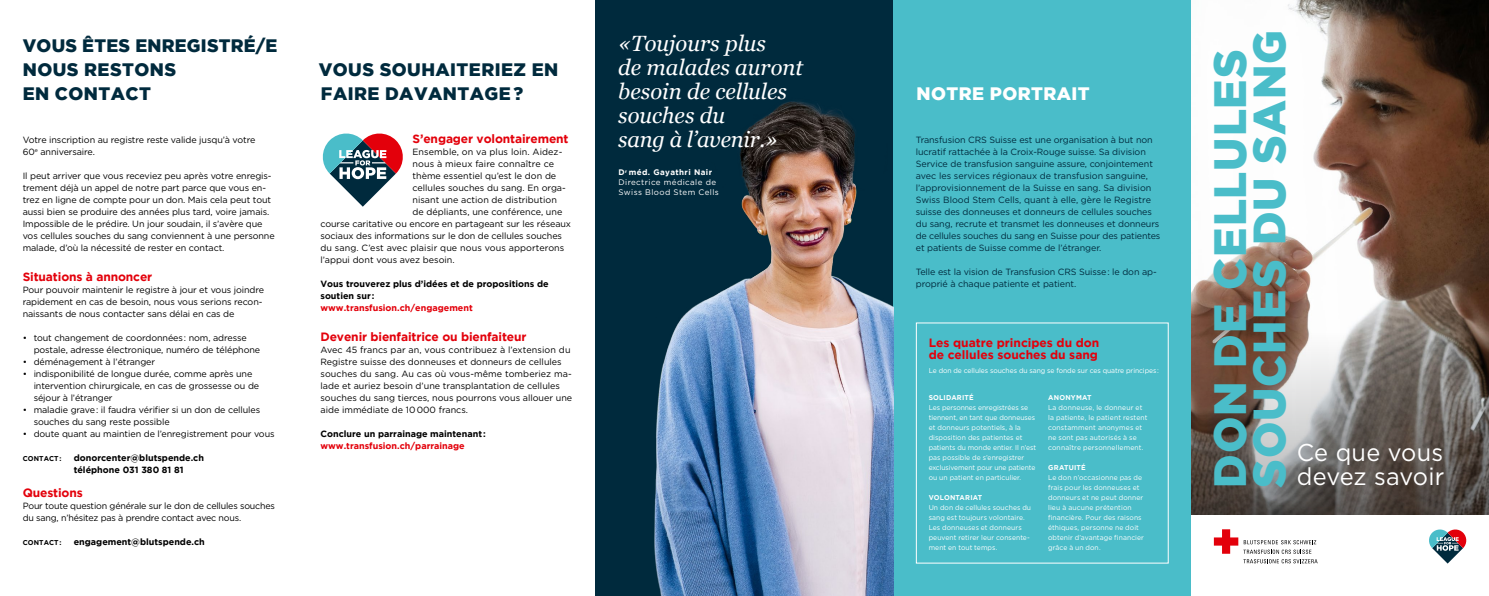
<style>
.page{position:relative;width:1489px;height:596px;background:#fff}
.page>*{position:absolute;margin:0;border:0;box-sizing:border-box;transform-origin:0 0}
.t1{font:900 45.2px/39.2px "Gotham";letter-spacing:.025em;color:#4abdc9}
.t2{font:24.3px "Gotham";letter-spacing:.01em;color:#fff}
.t3{font:italic 22px/24px "Georgia";color:#fff}
.t4{font:900 18px/24px "Gotham";letter-spacing:.025em;color:#002a3d}
.t5{font:900 18px "Gotham";letter-spacing:.025em;color:#fff}
.t6{font:700 12px/12px "Gotham";letter-spacing:-.01em;color:#e3000b}
.t7{font:9px/12px "Gotham";letter-spacing:-.01em;color:#000}
.t8{font:9px/12px "Gotham";letter-spacing:-.01em;color:#002a3d}
.t9{font:700 9px/12px "Gotham";color:#000}
.t10{font:9px "Gotham";letter-spacing:.01em;color:#000}
.t11{font:700 9px "Gotham";color:#e3000b}
.t12{font:8px/10px "Gotham";letter-spacing:.05em;color:#fff}
.t13{font:7px/10px "Gotham";letter-spacing:.005em;color:#fff}
.t14{font:700 7px "Gotham";letter-spacing:.025em;color:#fff}
.t15{font:700 7px "Gotham";letter-spacing:.015em;color:#000}
.s1{font-weight:700}
</style>
<div class="page">
<svg style="left:1429px;top:529px;width:38px;height:35px"></svg>
<svg style="left:1213px;top:529px;width:104px;height:34px"></svg>
<div style="left:893px;top:0;width:298px;height:595px;background:#4abdc9"></div>
<svg style="left:322px;top:133px;width:81px;height:74px"></svg>
<img style="left:595px;top:0;width:298px;height:595px">
<img style="left:1191px;top:0;width:297px;height:333px">
<svg style="left:1191px;top:333px;width:297px;height:181px;background:#746a65"></svg>
<h3 class="t4" style="left:23px;top:34px;width:256px">VOUS ÊTES ENREGISTRÉ/E<br>NOUS RESTONS<br>EN CONTACT</h3>
<p class="t7" style="left:23px;top:133px;width:234px">Votre inscription au registre reste valide jusqu’à votre<br>60<sup>e</sup> anniversaire.</p>
<p class="t7" style="left:23px;top:169px;width:253px">Il peut arriver que vous receviez peu après votre enregis&shy;trement déjà un appel de notre part parce que vous en&shy;trez en ligne de compte pour un don. Mais cela peut tout aussi bien se produire des années plus tard, voire jamais.<br>Impossible de le prédire. Un jour soudain, il s’avère que vos cellules souches du sang conviennent à une personne malade, d’où la nécessité de rester en contact.</p>
<h3 class="t6" style="left:23px;top:270px;width:131px">Situations à annoncer</h3>
<p class="t7" style="left:23px;top:283px;width:243px">Pour pouvoir maintenir le registre à jour et vous joindre rapidement en cas de besoin, nous vous serions recon&shy;naissants de nous contacter sans délai en cas de</p>
<p class="t7" style="left:34px;top:331px;width:228px;text-indent:-11px">• tout changement de coordonnées: nom, adresse postale, adresse électronique, numéro de téléphone</p>
<p class="t7" style="left:23px;top:355px;width:134px">• déménagement à l’étranger</p>
<p class="t7" style="left:34px;top:367px;width:227px;text-indent:-11px">• indisponibilité de longue durée, comme après une intervention chirurgicale, en cas de grossesse ou de séjour à l’étranger</p>
<p class="t7" style="left:34px;top:403px;width:228px;text-indent:-11px">• maladie grave: il faudra vérifier si un don de cellules souches du sang reste possible</p>
<p class="t7" style="left:23px;top:427px;width:253px">• doute quant au maintien de l’enregistrement pour vous</p>
<p class="t15" style="left:23px;top:454px;width:40px">CONTACT:</p>
<p class="t9" style="left:74px;top:451px;width:132px">donorcenter@blutspende.ch téléphone 031 380 81 81</p>
<h3 class="t6" style="left:23px;top:486px;width:62px">Questions</h3>
<p class="t7" style="left:23px;top:499px;width:254px">Pour toute question générale sur le don de cellules souches du sang, n’hésitez pas à prendre contact avec nous.</p>
<p class="t15" style="left:23px;top:538px;width:40px">CONTACT:</p>
<p class="t9" style="left:74px;top:535px;width:133px">engagement@blutspende.ch</p>
<h3 class="t4" style="left:319px;top:58px;width:241px">VOUS SOUHAITERIEZ EN<br>FAIRE DAVANTAGE?</h3>
<h3 class="t3" style="left:618px;top:30px;width:186px">«Toujours plus<br>de malades auront besoin de cellules souches du</h3>
<h3 class="t6" style="left:412px;top:132px;width:157px">S’engager volontairement</h3>
<h3 class="t3" style="left:618px;top:126px;width:161px">sang à l’avenir.»</h3>
<p class="t10" style="left:412px;top:146px;width:151px">Ensemble, on va plus loin. Aidez-</p>
<p class="t10" style="left:412px;top:158px;width:143px">nous à mieux faire connaître ce</p>
<p class="t7" style="left:412px;top:169px;width:145px">thème essentiel qu’est le don de</p>
<p class="t7" style="left:412px;top:181px;width:155px">cellules souches du sang. En orga-</p>
<p class="t7" style="left:412px;top:193px;width:146px">nisant une action de distribution</p>
<p class="t7" style="left:412px;top:205px;width:151px">de dépliants, une conférence, une</p>
<p class="t7" style="left:320px;top:217px;width:252px">course caritative ou encore en partageant sur les réseaux</p>
<p class="t7" style="left:320px;top:229px;width:243px">sociaux des informations sur le don de cellules souches</p>
<p class="t10" style="left:320px;top:242px;width:245px">du sang. C’est avec plaisir que nous vous apporterons</p>
<p class="t7" style="left:320px;top:253px;width:136px">l’appui dont vous avez besoin.</p>
<p class="t9" style="left:320px;top:277px;width:230px">Vous trouverez plus d’idées et de propositions de soutien sur :</p>
<p class="t11" style="left:320px;top:302px;width:154px">www.transfusion.ch/engagement</p>
<h3 class="t6" style="left:320px;top:330px;width:207px">Devenir bienfaitrice ou bienfaiteur</h3>
<p class="t7" style="left:320px;top:343px;width:253px">Avec 45 francs par an, vous contribuez à l’extension du Registre suisse des donneuses et donneurs de cellules souches du sang. Au cas où vous-même tomberiez ma&shy;lade et auriez besoin d’une transplantation de cellules souches du sang tierces, nous pourrons vous allouer une aide immédiate de 10000 francs.</p>
<p class="t9" style="left:320px;top:427px;width:167px">Conclure un parrainage maintenant :</p>
<p class="t11" style="left:320px;top:440px;width:146px">www.transfusion.ch/parrainage</p>
<p class="t12" style="left:618px;top:167px;width:102px"><span class="s1">D</span><sup>r</sup> <span class="s1">méd. Gayathri Nair<br></span>Directrice médicale de<br>Swiss Blood Stem Cells</p>
<h3 class="t5" style="left:916px;top:84px;width:175px">NOTRE PORTRAIT</h3>
<p class="t8" style="left:915px;top:133px;width:246px">Transfusion CRS Suisse est une organisation à but non lucratif rattachée à la Croix-Rouge suisse. Sa division Service de transfusion sanguine assure, conjointement avec les services régionaux de transfusion sanguine, l’approvisionnement de la Suisse en sang. Sa division Swiss Blood Stem Cells, quant à elle, gère le Registre suisse des donneuses et donneurs de cellules souches du sang, recrute et transmet les donneuses et donneurs de cellules souches du sang en Suisse pour des patientes et patients de Suisse comme de l’étranger.</p>
<p class="t8" style="left:915px;top:265px;width:242px">Telle est la vision de Transfusion CRS Suisse: le don ap&shy;proprié à chaque patiente et patient.</p>
<h3 class="t6" style="left:928px;top:336px;width:172px">Les quatre principes du don de cellules souches du sang</h3>
<p class="t13" style="left:928px;top:365px;width:232px">Le don de cellules souches du sang se fonde sur ces quatre principes:</p>
<p class="t14" style="left:928px;top:393px;width:46px">SOLIDARITÉ</p>
<p class="t13" style="left:928px;top:402px;width:109px">Les personnes enregistrées se tiennent, en tant que donneuses et donneurs potentiels, à la disposition des patientes et patients du monde entier. Il n’est pas possible de s’enregistrer exclusivement pour une patiente ou un patient en particulier.</p>
<p class="t14" style="left:928px;top:493px;width:55px">VOLONTARIAT</p>
<p class="t13" style="left:928px;top:502px;width:104px">Un don de cellules souches du sang est toujours volontaire.<br>Les donneuses et donneurs peuvent retirer leur consente&shy;ment en tout temps.</p>
<p class="t14" style="left:1048px;top:393px;width:45px">ANONYMAT</p>
<p class="t13" style="left:1048px;top:402px;width:101px">La donneuse, le donneur et la patiente, le patient restent constamment anonymes et ne sont pas autorisés à se connaître personnellement.</p>
<p class="t14" style="left:1048px;top:463px;width:39px">GRATUITÉ</p>
<p class="t13" style="left:1048px;top:472px;width:97px">Le don n’occasionne pas de frais pour les donneuses et donneurs et ne peut donner lieu à aucune prétention financière. Pour des raisons éthiques, personne ne doit obtenir d’avantage financier grâce à un don.</p>
<h1 class="t1" style="left:1209px;top:487px;width:459px;rotate:-90deg">DON DE CELLULES<br>SOUCHES DU SANG</h1>
<h2 class="t2" style="left:1296px;top:438px;width:148px">Ce que vous</h2>
<h2 class="t2" style="left:1296px;top:462px;width:149px">devez savoir</h2>
</div>
